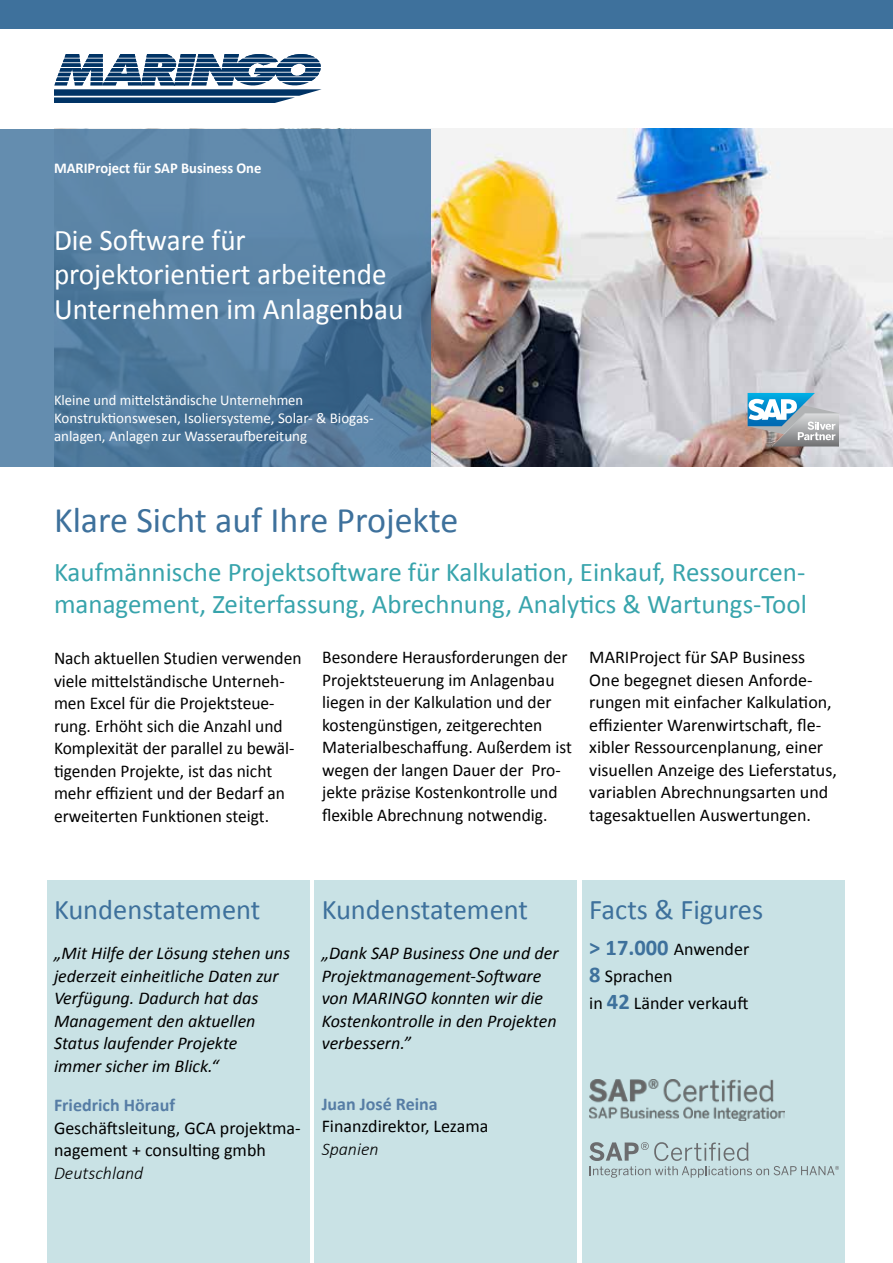
<style>
.page{position:relative;width:893px;height:1263px;background:#fff}
.page>*{position:absolute;margin:0;border:0;box-sizing:border-box;transform-origin:0 0}
.t1{font:36px "Calibri";color:#3e719c}
.t2{font:30px/34.5px "Calibri";color:#fff}
.t3{font:28.5px "Calibri";color:#3e719c}
.t4{font:27px/32.4px "Calibri";color:#38a4ac}
.t5{font:18px/22.5px "Calibri";color:#000}
.t6{font:italic 18px/22.5px "Calibri";color:#000}
.t7{font:700 18px "Calibri";color:#567da5}
.t8{font:italic 300 18px "Calibri";color:#000}
.t9{font:15px/18px "Calibri";color:#fff}
.t10{font:700 15px "Calibri";color:#fff}
.s1{font-weight:700;font-size:22.5px;color:#3e719c}
</style>
<div class="page">
<div style="left:582px;top:881px;width:263px;height:382px;background:#c9e2e5"></div>
<img style="left:431px;top:129px;width:462px;height:337px">
<div style="left:314px;top:881px;width:263px;height:382px;background:#c9e2e5"></div>
<div style="left:47px;top:881px;width:263px;height:382px;background:#c9e2e5"></div>
<svg style="left:0;top:129px;width:431px;height:337px;background:#5780a2"></svg>
<div style="left:0;top:0;width:893px;height:28px;background:#3e719c"></div>
<svg style="left:54px;top:54px;width:268px;height:49px"></svg>
<svg style="left:748px;top:393px;width:91px;height:53px;background:#99b4c1"></svg>
<img style="left:589px;top:1080px;width:195px;height:40px">
<svg style="left:589px;top:1142px;width:250px;height:36px"></svg>
<p class="t10" style="left:54px;top:158px;width:209px">MARIProject für SAP Business One</p>
<h2 class="t2" style="left:54px;top:223px;width:351px">Die Software für projektorientiert arbeitende<br>Unternehmen im Anlagenbau</h2>
<p class="t9" style="left:54px;top:391px;width:321px">Kleine und mittelständische Unternehmen<br>Konstruktionswesen, Isoliersysteme, Solar- &amp; Biogas&shy;anlagen, Anlagen zur Wasseraufbereitung</p>
<h1 class="t1" style="left:54px;top:497px;width:406px">Klare Sicht auf Ihre Projekte</h1>
<h3 class="t4" style="left:54px;top:556px;width:754px">Kaufmännische Projektsoftware für Kalkulation, Einkauf, Ressourcen&shy;management, Zeiterfassung, Abrechnung, Analytics &amp; Wartungs-Tool</h3>
<p class="t5" style="left:54px;top:647px;width:249px">Nach aktuellen Studien verwenden viele mittelständische Unterneh&shy;men Excel für die Projektsteue&shy;rung. Erhöht sich die Anzahl und Komplexität der parallel zu bewäl&shy;tigenden Projekte, ist das nicht mehr effizient und der Bedarf an erweiterten Funktionen steigt.</p>
<p class="t5" style="left:322px;top:646px;width:251px">Besondere Herausforderungen der Projektsteuerung im Anlagenbau liegen in der Kalkulation und der kostengünstigen, zeitgerechten Materialbeschaffung. Außerdem ist wegen der langen Dauer der Pro&shy;jekte präzise Kostenkontrolle und flexible Abrechnung notwendig.</p>
<p class="t5" style="left:589px;top:646px;width:249px">MARIProject für SAP Business One begegnet diesen Anforde&shy;rungen mit einfacher Kalkulation, effizienter Warenwirtschaft, fle&shy;xibler Ressourcenplanung, einer visuellen Anzeige des Lieferstatus, variablen Abrechnungsarten und tagesaktuellen Auswertungen.</p>
<h3 class="t3" style="left:54px;top:891px;width:208px">Kundenstatement</h3>
<p class="t6" style="left:54px;top:941px;width:238px">„Mit Hilfe der Lösung stehen uns jederzeit einheitliche Daten zur<br>Verfügung. Dadurch hat das<br>Management den aktuellen<br>Status laufender Projekte<br>immer sicher im Blick.“</p>
<p class="t7" style="left:54px;top:1094px;width:123px">Friedrich Hörauf</p>
<p class="t5" style="left:54px;top:1116px;width:248px">Geschäftsleitung, GCA projektma&shy;nagement + consulting gmbh</p>
<p class="t8" style="left:54px;top:1161px;width:91px">Deutschland</p>
<h3 class="t3" style="left:322px;top:891px;width:208px">Kundenstatement</h3>
<p class="t6" style="left:322px;top:941px;width:238px">„Dank SAP Business One und der<br>Projektmanagement-Software von MARINGO konnten wir die<br>Kostenkontrolle in den Projekten verbessern.”</p>
<p class="t7" style="left:322px;top:1092px;width:118px">Juan José Reina</p>
<p class="t5" style="left:322px;top:1115px;width:168px">Finanzdirektor, Lezama</p>
<p class="t8" style="left:322px;top:1138px;width:58px">Spanien</p>
<h3 class="t3" style="left:589px;top:891px;width:175px">Facts &amp; Figures</h3>
<p class="t5" style="left:589px;top:935px;width:161px;line-height:27px"><span class="s1">&gt; 17.000</span> Anwender<br><span class="s1">8</span> Sprachen<br>in <span class="s1">42</span> Länder verkauft</p>
</div>
